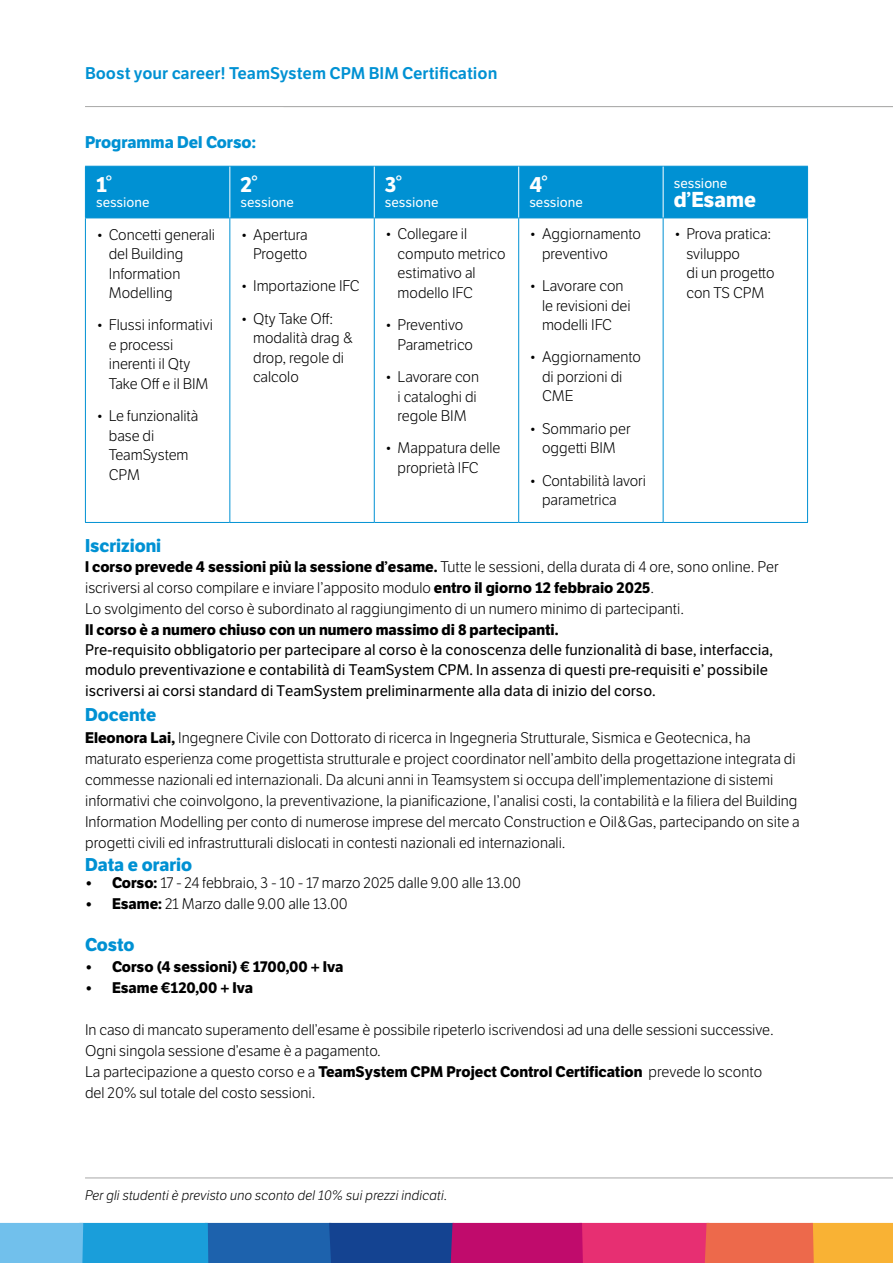
<style>
.page{position:relative;width:893px;height:1263px;background:#fff}
.page>*{position:absolute;margin:0;border:0;box-sizing:border-box;transform-origin:0 0}
.t1{font:700 21px "LFT Etica";color:#fff}
.t2{font:700 18px "LFT Etica";color:#0091d3}
.t3{font:16.5px "LFT Etica SB";color:#0091d3}
.t4{font:700 16.5px "LFT Etica";color:#0091d3}
.t5{font:300 15px/19.5px "LFT Etica";color:#000}
.t6{font:15px/20.9px "LFT Etica";color:#000}
.t7{font:700 15px "LFT Etica";color:#000}
.t8{font:italic 300 13.5px "LFT Etica";letter-spacing:.01em;color:#000}
.t9{font:13.5px "LFT Etica";color:#fff}
.s1{font-weight:700}
</style>
<div class="page">
<svg style="left:0;top:1223px;width:893px;height:40px;background:#83638d"></svg>
<hr style="left:85px;top:106px;width:808px;height:1px;background:#a8a8a7">
<hr style="left:85px;top:1178px;width:808px;height:1px;background:#a8a8a7">
<div style="left:86px;top:167px;width:721px;height:51px;background:#0091d3"></div>
<hr style="left:85px;top:166px;width:145px;height:1px;background:#0091d3">
<hr style="left:85px;top:167px;width:1px;height:51px;background:#0091d3">
<hr style="left:230px;top:166px;width:144px;height:1px;background:#0091d3">
<hr style="left:374px;top:166px;width:145px;height:1px;background:#0091d3">
<hr style="left:519px;top:166px;width:144px;height:1px;background:#0091d3">
<hr style="left:663px;top:166px;width:145px;height:1px;background:#0091d3">
<hr style="left:807px;top:167px;width:1px;height:51px;background:#0091d3">
<hr style="left:85px;top:218px;width:145px;height:1px;background:#0091d3">
<hr style="left:85px;top:218px;width:1px;height:304px;background:#0091d3">
<hr style="left:230px;top:218px;width:144px;height:1px;background:#0091d3">
<hr style="left:229px;top:218px;width:1px;height:304px;background:#0091d3">
<hr style="left:374px;top:218px;width:145px;height:1px;background:#0091d3">
<hr style="left:374px;top:218px;width:1px;height:304px;background:#0091d3">
<hr style="left:519px;top:218px;width:144px;height:1px;background:#0091d3">
<hr style="left:518px;top:218px;width:1px;height:304px;background:#0091d3">
<hr style="left:663px;top:218px;width:145px;height:1px;background:#0091d3">
<hr style="left:663px;top:218px;width:1px;height:304px;background:#0091d3">
<hr style="left:807px;top:218px;width:1px;height:304px;background:#0091d3">
<hr style="left:85px;top:522px;width:145px;height:1px;background:#0091d3">
<hr style="left:230px;top:522px;width:144px;height:1px;background:#0091d3">
<hr style="left:374px;top:522px;width:145px;height:1px;background:#0091d3">
<hr style="left:519px;top:522px;width:144px;height:1px;background:#0091d3">
<hr style="left:663px;top:522px;width:145px;height:1px;background:#0091d3">
<hr style="left:229px;top:167px;width:1px;height:51px;background:#fff">
<hr style="left:374px;top:167px;width:1px;height:51px;background:#fff">
<hr style="left:518px;top:167px;width:1px;height:51px;background:#fff">
<hr style="left:663px;top:167px;width:1px;height:51px;background:#fff">
<p class="t3" style="left:85px;top:63px;width:414px">Boost your career! TeamSystem CPM BIM Certification</p>
<p class="t4" style="left:85px;top:132px;width:172px">Programma Del Corso:</p>
<h1 class="t1" style="left:96px;top:172px;width:18px">1°</h1>
<p class="t9" style="left:96px;top:194px;width:55px">sessione</p>
<h1 class="t1" style="left:240px;top:172px;width:19px">2°</h1>
<p class="t9" style="left:240px;top:194px;width:55px">sessione</p>
<h1 class="t1" style="left:385px;top:172px;width:19px">3°</h1>
<p class="t9" style="left:385px;top:194px;width:55px">sessione</p>
<h1 class="t1" style="left:529px;top:172px;width:20px">4°</h1>
<p class="t9" style="left:529px;top:194px;width:55px">sessione</p>
<p class="t5" style="left:109px;top:225px;width:108px;text-indent:-13px">• Concetti generali del Building<br>Information<br>Modelling</p>
<p class="t5" style="left:109px;top:316px;width:106px;text-indent:-13px">• Flussi informativi e processi inerenti il Qty<br>Take Off e il BIM</p>
<p class="t5" style="left:109px;top:406px;width:91px;text-indent:-13px">• Le funzionalità base di<br>TeamSystem<br>CPM</p>
<p class="t5" style="left:240px;top:225px;width:69px;text-align:right">• Apertura<br>Progetto</p>
<p class="t5" style="left:240px;top:277px;width:121px">• Importazione IFC</p>
<p class="t5" style="left:253px;top:309px;width:102px;text-indent:-13px">• Qty Take Off: modalità drag &amp; drop, regole di calcolo</p>
<p class="t5" style="left:398px;top:225px;width:109px;text-indent:-13px">• Collegare il computo metrico estimativo al modello IFC</p>
<p class="t5" style="left:398px;top:316px;width:77px;text-indent:-13px">• Preventivo<br>Parametrico</p>
<p class="t5" style="left:398px;top:367px;width:83px;text-indent:-13px">• Lavorare con i cataloghi di regole BIM</p>
<p class="t5" style="left:398px;top:439px;width:104px;text-indent:-13px">• Mappatura delle proprietà IFC</p>
<p class="t5" style="left:542px;top:225px;width:100px;text-indent:-13px">• Aggiornamento preventivo</p>
<p class="t5" style="left:542px;top:277px;width:90px;text-indent:-13px">• Lavorare con le revisioni dei modelli IFC</p>
<p class="t5" style="left:542px;top:348px;width:100px;text-indent:-13px">• Aggiornamento di porzioni di<br>CME</p>
<p class="t5" style="left:529px;top:419px;width:103px;text-align:center">• Sommario per oggetti BIM</p>
<p class="t5" style="left:542px;top:471px;width:105px;text-indent:-13px">• Contabilità lavori parametrica</p>
<p class="t9" style="left:674px;top:175px;width:55px">sessione</p>
<h1 class="t1" style="left:674px;top:187px;width:84px">d’Esame</h1>
<p class="t5" style="left:686px;top:225px;width:89px;text-indent:-13px">• Prova pratica: sviluppo<br>di un progetto con TS CPM</p>
<p class="t2" style="left:85px;top:535px;width:78px">Iscrizioni</p>
<p class="t5" style="left:85px;top:556px;width:695px;line-height:21px"><span class="s1">l corso prevede 4 sessioni più la sessione d’esame.</span> Tutte le sessioni, della durata di 4 ore, sono online. Per iscriversi al corso compilare e inviare l’apposito modulo <span class="s1">entro il giorno 12 febbraio 2025</span>.<br>Lo svolgimento del corso è subordinato al raggiungimento di un numero minimo di partecipanti.</p>
<p class="t7" style="left:85px;top:620px;width:475px">Il corso è a numero chiuso con un numero massimo di 8 partecipanti.</p>
<p class="t6" style="left:85px;top:639px;width:689px">Pre-requisito obbligatorio per partecipare al corso è la conoscenza delle funzionalità di base, interfaccia, modulo preventivazione e contabilità di TeamSystem CPM. In assenza di questi pre-requisiti e’ possibile iscriversi ai corsi standard di TeamSystem preliminarmente alla data di inizio del corso.</p>
<p class="t2" style="left:85px;top:704px;width:73px">Docente</p>
<p class="t5" style="left:85px;top:728px;width:716px;line-height:21px"><span class="s1">Eleonora Lai,</span> Ingegnere Civile con Dottorato di ricerca in Ingegneria Strutturale, Sismica e Geotecnica, ha maturato esperienza come progettista strutturale e project coordinator nell’ambito della progettazione integrata di commesse nazionali ed internazionali. Da alcuni anni in Teamsystem si occupa dell’implementazione di sistemi informativi che coinvolgono, la preventivazione, la pianificazione, l’analisi costi, la contabilità e la filiera del Building Information Modelling per conto di numerose imprese del mercato Construction e Oil&amp;Gas, partecipando on site a progetti civili ed infrastrutturali dislocati in contesti nazionali ed internazionali.</p>
<p class="t2" style="left:85px;top:854px;width:109px">Data e orario</p>
<p class="t5" style="left:85px;top:874px;width:438px"><span class="s1">• Corso:</span> 17 - 24 febbraio, 3 - 10 - 17 marzo 2025 dalle 9.00 alle 13.00</p>
<p class="t5" style="left:85px;top:895px;width:264px"><span class="s1">• Esame:</span> 21 Marzo dalle 9.00 alle 13.00</p>
<p class="t2" style="left:85px;top:934px;width:51px">Costo</p>
<p class="t7" style="left:85px;top:958px;width:260px">• Corso (4 sessioni) € 1700,00 + Iva</p>
<p class="t7" style="left:85px;top:979px;width:169px">• Esame €120,00 + Iva</p>
<p class="t5" style="left:85px;top:1020px;width:690px;line-height:21px">In caso di mancato superamento dell’esame è possibile ripeterlo iscrivendosi ad una delle sessioni successive.<br>Ogni singola sessione d’esame è a pagamento.<br>La partecipazione a questo corso e a <span class="s1">TeamSystem CPM Project Control Certification</span> prevede lo sconto del 20% sul totale del costo sessioni.</p>
<p class="t8" style="left:85px;top:1187px;width:364px">Per gli studenti è previsto uno sconto del 10% sui prezzi indicati.</p>
</div>
